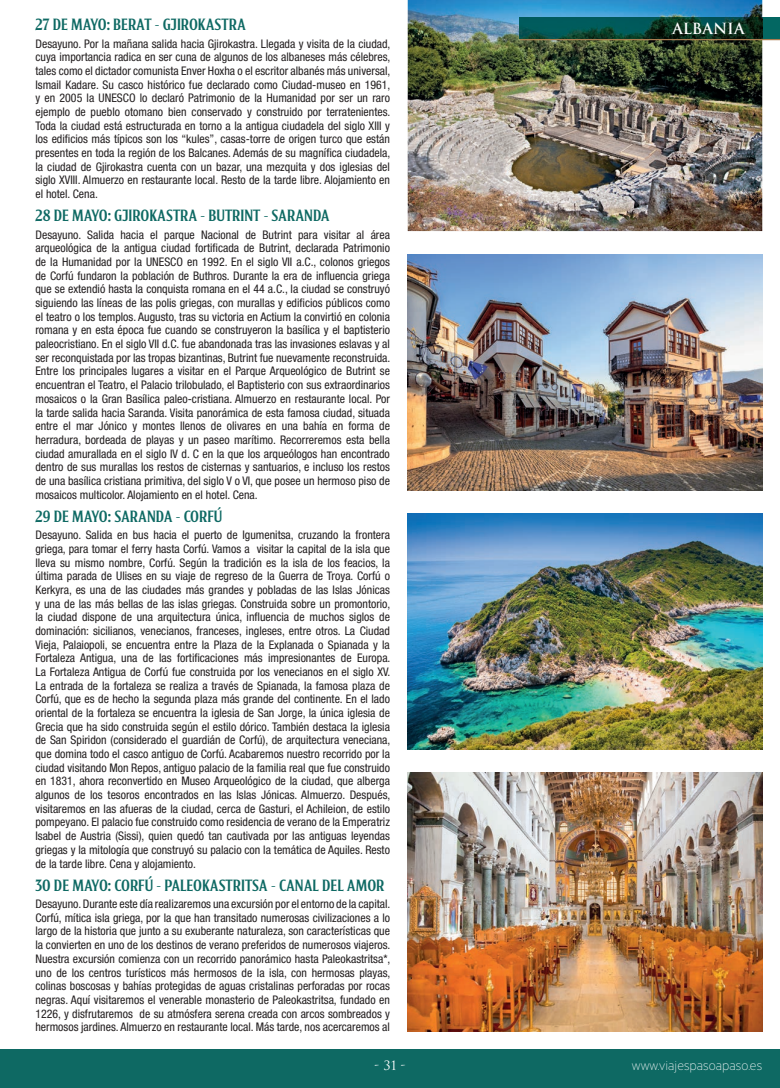
<style>
.page{position:relative;width:780px;height:1088px;background:#fff}
.page>*{position:absolute;margin:0;border:0;box-sizing:border-box;transform-origin:0 0}
.t1{font:16.25px "Schweppes";color:#0e6963}
.t2{font:100 15px "Metric";color:#fff}
.t3{font:700 15px "Trajan";color:#fff}
.t4{font:12.5px "Trajan";color:#fff}
.t5{font:condensed 11.88px/13.6px "Helvetica Neue";color:#231f20;text-align:justify}
</style>
<div class="page">
<div style="left:0;top:1049px;width:780px;height:39px;background:#0e6963"></div>
<img style="left:407px;top:0;width:355px;height:231px">
<div style="left:762px;top:18px;width:18px;height:21px;background:#036762"></div>
<img style="left:519px;top:18px;width:243px;height:21px">
<hr style="left:519px;top:39px;width:261px;height:1px;background:#a97b50">
<img style="left:407px;top:513px;width:355px;height:236px">
<img style="left:407px;top:254px;width:355px;height:236px">
<img style="left:407px;top:772px;width:355px;height:259px">
<h1 class="t1" style="left:35px;top:13px;width:212px">27 DE MAYO: BERAT - GJIROKASTRA</h1>
<p class="t3" style="left:672px;top:19px;width:74px">ALBANIA</p>
<p class="t5" style="left:35px;top:37px;width:356px">Desayuno. Por la mañana salida hacia Gjirokastra. Llegada y visita de la ciudad, cuya importancia radica en ser cuna de algunos de los albaneses más célebres, tales como el dictador comunista Enver Hoxha o el escritor albanés más universal, Ismail Kadare. Su casco histórico fue declarado como Ciudad-museo en 1961, y en 2005 la UNESCO lo declaró Patrimonio de la Humanidad por ser un raro ejemplo de pueblo otomano bien conservado y construido por terratenientes.<br>Toda la ciudad está estructurada en torno a la antigua ciudadela del siglo XIII y los edificios más típicos son los “kules”, casas-torre de origen turco que están presentes en toda la región de los Balcanes. Además de su magnífica ciudadela, la ciudad de Gjirokastra cuenta con un bazar, una mezquita y dos iglesias del siglo XVIII. Almuerzo en restaurante local. Resto de la tarde libre. Alojamiento en el hotel. Cena.</p>
<h1 class="t1" style="left:35px;top:204px;width:296px">28 DE MAYO: GJIROKASTRA - BUTRINT - SARANDA</h1>
<p class="t5" style="left:35px;top:228px;width:356px">Desayuno. Salida hacia el parque Nacional de Butrint para visitar al área arqueológica de la antigua ciudad fortificada de Butrint, declarada Patrimonio de la Humanidad por la UNESCO en 1992. En el siglo VII a.C., colonos griegos de Corfú fundaron la población de Buthros. Durante la era de influencia griega que se extendió hasta la conquista romana en el 44 a.C., la ciudad se construyó siguiendo las líneas de las polis griegas, con murallas y edificios públicos como el teatro o los templos. Augusto, tras su victoria en Actium la convirtió en colonia romana y en esta época fue cuando se construyeron la basílica y el baptisterio paleocristiano. En el siglo VII d.C. fue abandonada tras las invasiones eslavas y al ser reconquistada por las tropas bizantinas, Butrint fue nuevamente reconstruida.<br>Entre los principales lugares a visitar en el Parque Arqueológico de Butrint se encuentran el Teatro, el Palacio trilobulado, el Baptisterio con sus extraordinarios mosaicos o la Gran Basílica paleo-cristiana. Almuerzo en restaurante local. Por la tarde salida hacia Saranda. Visita panorámica de esta famosa ciudad, situada entre el mar Jónico y montes llenos de olivares en una bahía en forma de herradura, bordeada de playas y un paseo marítimo. Recorreremos esta bella ciudad amurallada en el siglo IV d. C en la que los arqueólogos han encontrado dentro de sus murallas los restos de cisternas y santuarios, e incluso los restos de una basílica cristiana primitiva, del siglo V o VI, que posee un hermoso piso de mosaicos multicolor. Alojamiento en el hotel. Cena.</p>
<h1 class="t1" style="left:35px;top:504px;width:188px">29 DE MAYO: SARANDA - CORFÚ</h1>
<p class="t5" style="left:35px;top:528px;width:356px">Desayuno. Salida en bus hacia el puerto de Igumenitsa, cruzando la frontera griega, para tomar el ferry hasta Corfú. Vamos a visitar la capital de la isla que lleva su mismo nombre, Corfú. Según la tradición es la isla de los feacios, la última parada de Ulises en su viaje de regreso de la Guerra de Troya. Corfú o Kerkyra, es una de las ciudades más grandes y pobladas de las Islas Jónicas y una de las más bellas de las islas griegas. Construida sobre un promontorio, la ciudad dispone de una arquitectura única, influencia de muchos siglos de dominación: sicilianos, venecianos, franceses, ingleses, entre otros. La Ciudad Vieja, Palaiopoli, se encuentra entre la Plaza de la Explanada o Spianada y la Fortaleza Antigua, una de las fortificaciones más impresionantes de Europa.<br>La Fortaleza Antigua de Corfú fue construida por los venecianos en el siglo XV.<br>La entrada de la fortaleza se realiza a través de Spianada, la famosa plaza de Corfú, que es de hecho la segunda plaza más grande del continente. En el lado oriental de la fortaleza se encuentra la iglesia de San Jorge, la única iglesia de Grecia que ha sido construida según el estilo dórico. También destaca la iglesia de San Spiridon (considerado el guardián de Corfú), de arquitectura veneciana, que domina todo el casco antiguo de Corfú. Acabaremos nuestro recorrido por la ciudad visitando Mon Repos, antiguo palacio de la familia real que fue construido en 1831, ahora reconvertido en Museo Arqueológico de la ciudad, que alberga algunos de los tesoros encontrados en las Islas Jónicas. Almuerzo. Después, visitaremos en las afueras de la ciudad, cerca de Gasturi, el Achileion, de estilo pompeyano. El palacio fue construido como residencia de verano de la Emperatriz Isabel de Austria (Sissi), quien quedó tan cautivada por las antiguas leyendas griegas y la mitología que construyó su palacio con la temática de Aquiles. Resto de la tarde libre. Cena y alojamiento.</p>
<h1 class="t1" style="left:35px;top:873px;width:350px">30 DE MAYO: CORFÚ - PALEOKASTRITSA - CANAL DEL AMOR</h1>
<p class="t5" style="left:35px;top:897px;width:356px">Desayuno. Durante este día realizaremos una excursión por el entorno de la capital.<br>Corfú, mítica isla griega, por la que han transitado numerosas civilizaciones a lo largo de la historia que junto a su exuberante naturaleza, son características que la convierten en uno de los destinos de verano preferidos de numerosos viajeros.<br>Nuestra excursión comienza con un recorrido panorámico hasta Paleokastritsa*, uno de los centros turísticos más hermosos de la isla, con hermosas playas, colinas boscosas y bahías protegidas de aguas cristalinas perforadas por rocas negras. Aquí visitaremos el venerable monasterio de Paleokastritsa, fundado en 1226, y disfrutaremos de su atmósfera serena creada con arcos sombreados y hermosos jardines. Almuerzo en restaurante local. Más tarde, nos acercaremos al</p>
<p class="t4" style="left:374px;top:1058px;width:33px">- 31 -</p>
<p class="t2" style="left:632px;top:1057px;width:132px">www.viajespasoapaso.es</p>
</div>
